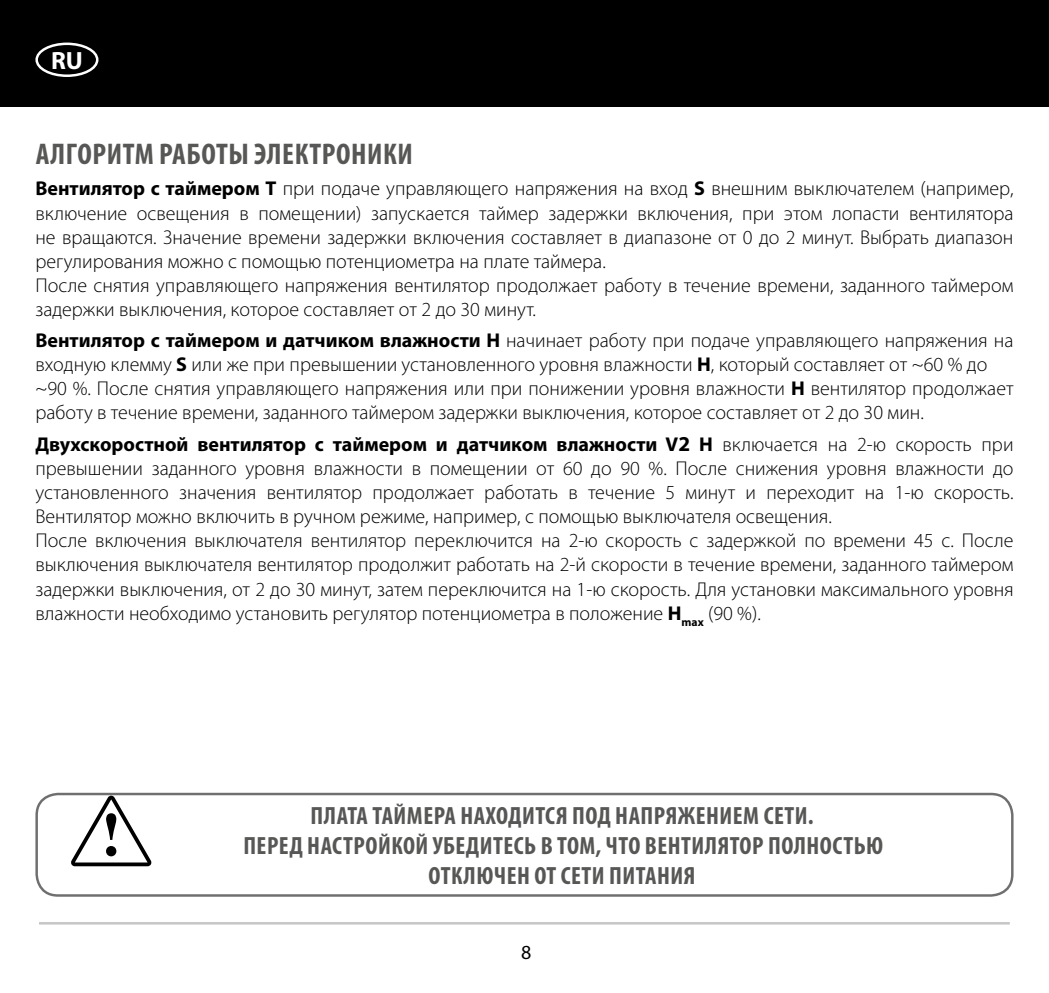
<style>
.page{position:relative;width:1049px;height:993px;background:#fff}
.page>*{position:absolute;margin:0;border:0;box-sizing:border-box;transform-origin:0 0}
.t1{font:700 condensed 30px "Myriad Pro";letter-spacing:.02em;color:#575756}
.t2{font:700 condensed 25px/30px "Myriad Pro";letter-spacing:.02em;color:#575756;text-align:center}
.t3{font:700 25px "Myriad Pro";color:#fff}
.t4{font:300 20px/24px "Myriad Pro";color:#000}
.t5{font:20px "Myriad Pro";color:#000}
.s1{font-weight:700}
.s2{font-weight:700;font-size:21.25px}
</style>
<div class="page">
<div style="left:0;top:0;width:1049px;height:106px;background:#000"></div>
<hr style="left:39px;top:921px;width:971px;height:3px;background:#c6c6c6">
<div style="left:35px;top:43px;width:63px;height:34px;border:2px solid #fff;border-radius:50%"></div>
<div style="left:35px;top:792px;width:978px;height:104px;border:2px solid #706f6f;border-radius:21px"></div>
<svg style="left:71px;top:795px;width:81px;height:71px"></svg>
<p class="t3" style="left:51px;top:44px;width:33px">RU</p>
<h1 class="t1" style="left:36px;top:135px;width:378px">АЛГОРИТМ РАБОТЫ ЭЛЕКТРОНИКИ</h1>
<p class="t4" style="left:35px;top:177px;width:979px"><span class="s1">Вентилятор с таймером Т</span> при подаче управляющего напряжения на вход <span class="s1">S</span> внешним выключателем (например, включение освещения в помещении) запускается таймер задержки включения, при этом лопасти вентилятора не вращаются. Значение времени задержки включения составляет в диапазоне от 0 до 2 минут. Выбрать диапазон регулирования можно с помощью потенциометра на плате таймера.<br>После снятия управляющего напряжения вентилятор продолжает работу в течение времени, заданного таймером задержки выключения, которое составляет от 2 до 30 минут.</p>
<p class="t4" style="left:35px;top:328px;width:980px"><span class="s1">Вентилятор с таймером и датчиком влажности Н</span> начинает работу при подаче управляющего напряжения на входную клемму <span class="s1">S</span> или же при превышении установленного уровня влажности <span class="s1">Н</span>, который составляет от ~60 % до ~90 %. После снятия управляющего напряжения или при понижении уровня влажности <span class="s1">Н</span> вентилятор продолжает работу в течение времени, заданного таймером задержки выключения, которое составляет от 2 до 30 мин.</p>
<p class="t4" style="left:35px;top:433px;width:980px"><span class="s1">Двухскоростной вентилятор с таймером и датчиком влажности V</span><span class="s2">2</span> <span class="s1">Н</span> включается на 2-ю скорость при превышении заданного уровня влажности в помещении от 60 до 90 %. После снижения уровня влажности до установленного значения вентилятор продолжает работать в течение 5 минут и переходит на 1-ю скорость.<br>Вентилятор можно включить в ручном режиме, например, с помощью выключателя освещения.<br>После включения выключателя вентилятор переключится на 2-ю скорость с задержкой по времени 45 с. После выключения выключателя вентилятор продолжит работать на 2-й скорости в течение времени, заданного таймером задержки выключения, от 2 до 30 минут, затем переключится на 1-ю скорость. Для установки максимального уровня влажности необходимо установить регулятор потенциометра в положение <span class="s1">Н</span><sub>mах</sub> (90 %).</p>
<p class="t2" style="left:243px;top:800px;width:641px">ПЛАТА ТАЙМЕРА НАХОДИТСЯ ПОД НАПРЯЖЕНИЕМ СЕТИ.<br>ПЕРЕД НАСТРОЙКОЙ УБЕДИТЕСЬ В ТОМ, ЧТО ВЕНТИЛЯТОР ПОЛНОСТЬЮ<br>ОТКЛЮЧЕН ОТ СЕТИ ПИТАНИЯ</p>
<p class="t5" style="left:521px;top:939px;width:12px">8</p>
</div>
